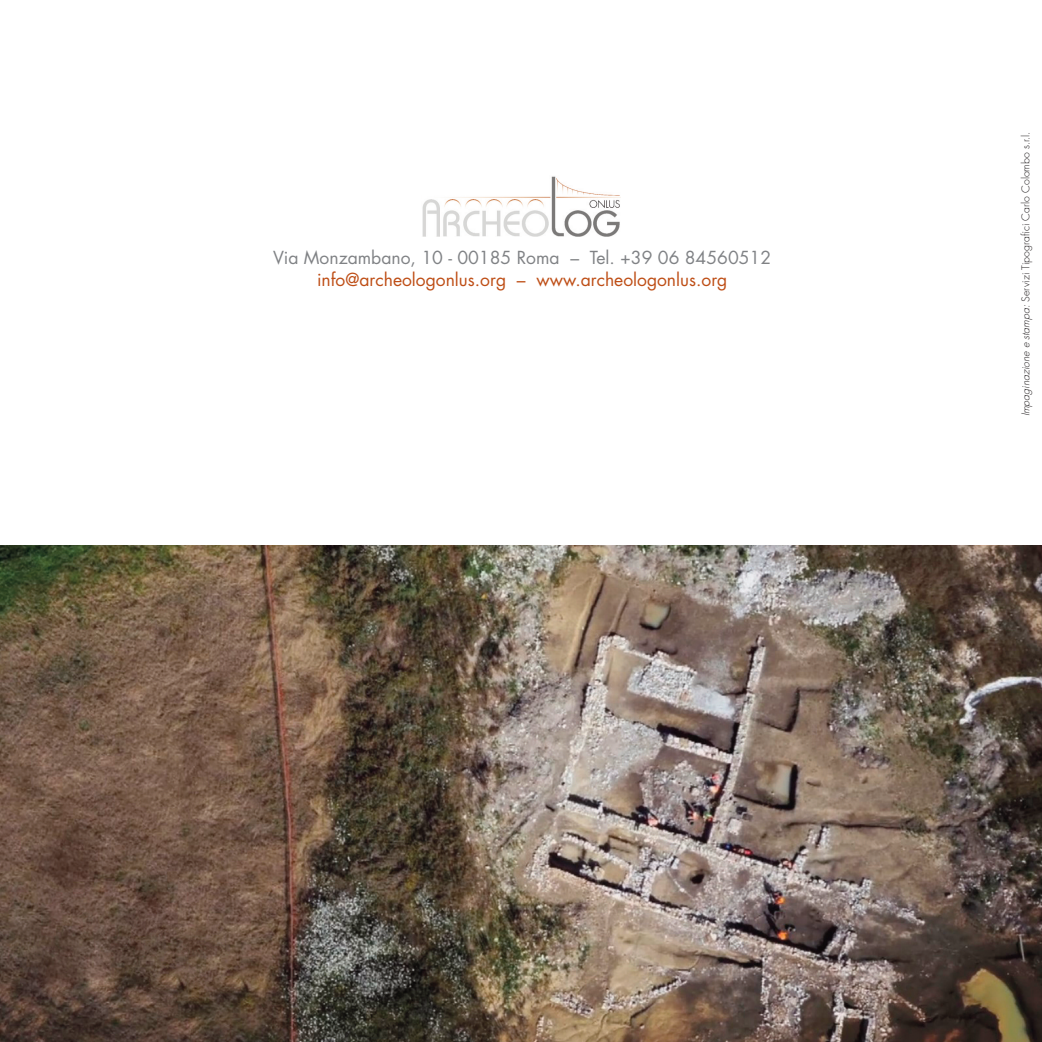
<style>
.page{position:relative;width:1042px;height:1042px;background:#fff}
.page>*{position:absolute;margin:0;border:0;box-sizing:border-box;transform-origin:0 0}
.t1{font:17.5px "Futura";color:#be4e16}
.t2{font:17.5px "Futura";color:#808285}
.t3{font:300 10.5px "Futura Std";color:#231f20}
.s1{font-style:italic}
</style>
<div class="page">
<img style="left:0;top:546px;width:1042px;height:496px">
<img style="left:422px;top:176px;width:198px;height:61px">
<h1 class="t2" style="left:273px;top:246px;width:499px">Via Monzambano, 10 - 00185 Roma – Tel. +39 06 84560512</h1>
<h1 class="t1" style="left:317px;top:269px;width:412px">info@archeologonlus.org – www.archeologonlus.org</h1>
<p class="t3" style="left:1020px;top:416px;width:286px;rotate:-90deg"><span class="s1">Impaginazioneestampa:</span>Servizi Tipografici Carlo Colombo s.r.l.</p>
</div>
